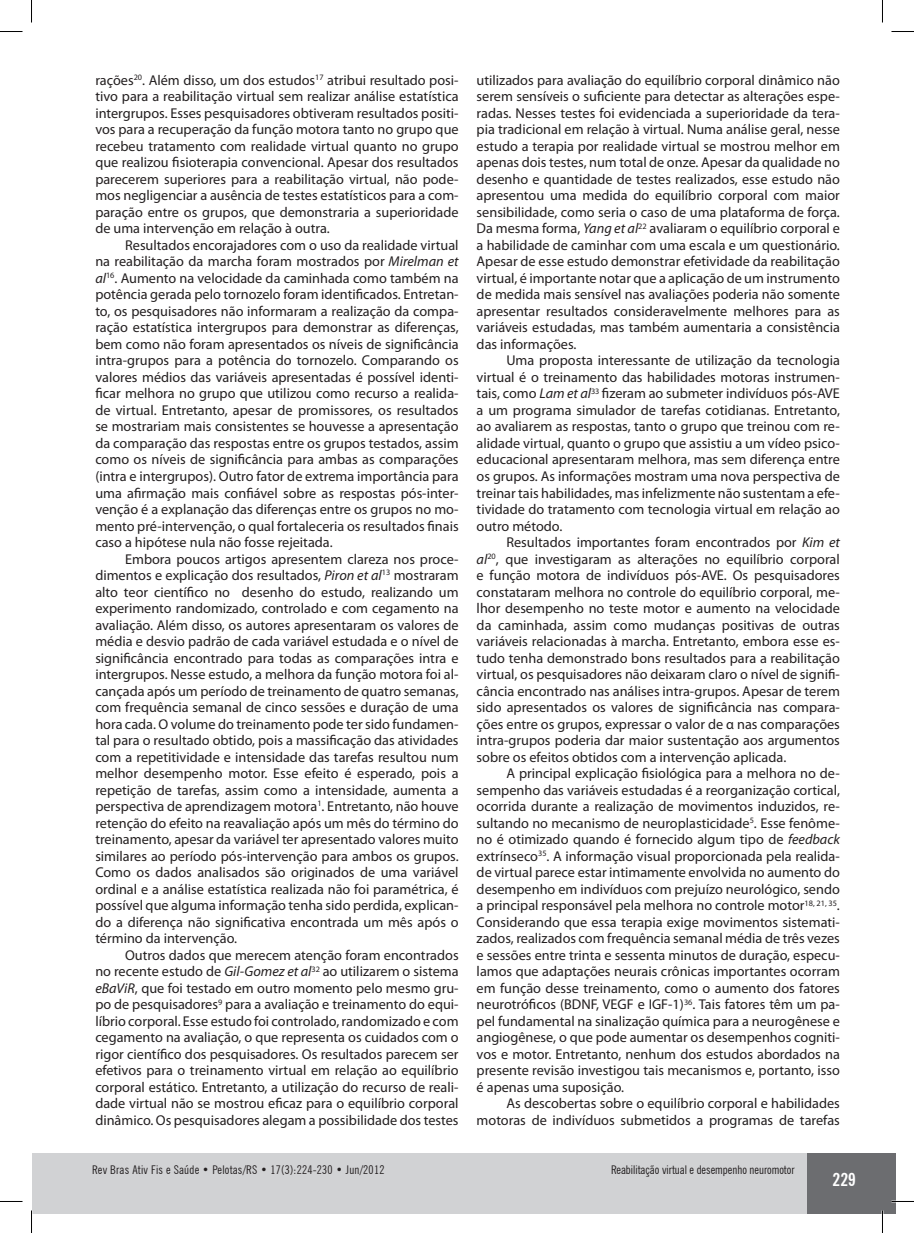
<style>
.page{position:relative;width:914px;height:1233px;background:#fff}
.page>*{position:absolute;margin:0;border:0;box-sizing:border-box;transform-origin:0 0}
.t1{font:700 condensed 18px "News Gothic BT";color:#fff}
.t2{font:14.25px/16.5px "Myriad Pro";color:#231f20;text-align:justify}
.t3{font:condensed 12px "News Gothic BT";letter-spacing:.02em;color:#231f20}
.t4{font:condensed 12px "News Gothic BT";color:#231f20}
.s1{font-style:italic}
</style>
<div class="page">
<div style="left:777px;top:1153px;width:118px;height:60px;background:#6c6d70"></div>
<div style="left:32px;top:1153px;width:774px;height:60px;background:#d1d2d4"></div>
<hr style="left:891px;top:1200px;width:22px;height:2px;background:#fff">
<hr style="left:881px;top:1210px;width:2px;height:22px;background:#fff">
<svg style="left:0;top:31px;width:22px;height:1px"></svg>
<svg style="left:891px;top:31px;width:22px;height:1px"></svg>
<svg style="left:0;top:1201px;width:22px;height:1px"></svg>
<svg style="left:891px;top:1201px;width:22px;height:1px"></svg>
<svg style="left:31px;top:0;width:1px;height:23px"></svg>
<svg style="left:31px;top:1210px;width:1px;height:22px"></svg>
<svg style="left:882px;top:0;width:1px;height:23px"></svg>
<svg style="left:882px;top:1210px;width:1px;height:22px"></svg>
<p class="t2" style="left:95px;top:71px;width:365px">rações<sup>20</sup>. Além disso, um dos estudos<sup>17</sup> atribui resultado posi&shy;tivo para a reabilitação virtual sem realizar análise estatística intergrupos. Esses pesquisadores obtiveram resultados positi&shy;vos para a recuperação da função motora tanto no grupo que recebeu tratamento com realidade virtual quanto no grupo que realizou fisioterapia convencional. Apesar dos resultados parecerem superiores para a reabilitação virtual, não pode&shy;mos negligenciar a ausência de testes estatísticos para a com&shy;paração entre os grupos, que demonstraria a superioridade de uma intervenção em relação à outra.</p>
<p class="t2" style="left:95px;top:236px;width:365px;text-indent:30px">Resultados encorajadores com o uso da realidade virtual na reabilitação da marcha foram mostrados por <span class="s1">Mirelman et al</span><sup>16</sup>. Aumento na velocidade da caminhada como também na potência gerada pelo tornozelo foram identificados. Entretan&shy;to, os pesquisadores não informaram a realização da compa&shy;ração estatística intergrupos para demonstrar as diferenças, bem como não foram apresentados os níveis de significância intra-grupos para a potência do tornozelo. Comparando os valores médios das variáveis apresentadas é possível identi&shy;ficar melhora no grupo que utilizou como recurso a realida&shy;de virtual. Entretanto, apesar de promissores, os resultados se mostrariam mais consistentes se houvesse a apresentação da comparação das respostas entre os grupos testados, assim como os níveis de significância para ambas as comparações (intra e intergrupos). Outro fator de extrema importância para uma afirmação mais confiável sobre as respostas pós-inter&shy;venção é a explanação das diferenças entre os grupos no mo&shy;mento pré-intervenção, o qual fortaleceria os resultados finais caso a hipótese nula não fosse rejeitada.</p>
<p class="t2" style="left:95px;top:550px;width:365px;text-indent:30px">Embora poucos artigos apresentem clareza nos proce&shy;dimentos e explicação dos resultados, <span class="s1">Piron et al</span><sup>13</sup> mostraram alto teor científico no desenho do estudo, realizando um experimento randomizado, controlado e com cegamento na avaliação. Além disso, os autores apresentaram os valores de média e desvio padrão de cada variável estudada e o nível de significância encontrado para todas as comparações intra e intergrupos. Nesse estudo, a melhora da função motora foi al&shy;cançada após um período de treinamento de quatro semanas, com frequência semanal de cinco sessões e duração de uma hora cada. O volume do treinamento pode ter sido fundamen&shy;tal para o resultado obtido, pois a massificação das atividades com a repetitividade e intensidade das tarefas resultou num melhor desempenho motor. Esse efeito é esperado, pois a repetição de tarefas, assim como a intensidade, aumenta a perspectiva de aprendizagem motora<sup>1</sup>. Entretanto, não houve retenção do efeito na reavaliação após um mês do término do treinamento, apesar da variável ter apresentado valores muito similares ao período pós-intervenção para ambos os grupos.<br>Como os dados analisados são originados de uma variável ordinal e a análise estatística realizada não foi paramétrica, é possível que alguma informação tenha sido perdida, explican&shy;do a diferença não significativa encontrada um mês após o término da intervenção.</p>
<p class="t2" style="left:95px;top:946px;width:365px;text-indent:30px">Outros dados que merecem atenção foram encontrados no recente estudo de <span class="s1">Gil-Gomez et al</span><sup>32</sup> ao utilizarem o sistema <span class="s1">eBaViR</span>, que foi testado em outro momento pelo mesmo gru&shy;po de pesquisadores<sup>9</sup> para a avaliação e treinamento do equi&shy;líbrio corporal. Esse estudo foi controlado, randomizado e com cegamento na avaliação, o que representa os cuidados com o rigor científico dos pesquisadores. Os resultados parecem ser efetivos para o treinamento virtual em relação ao equilíbrio corporal estático. Entretanto, a utilização do recurso de reali&shy;dade virtual não se mostrou eficaz para o equilíbrio corporal dinâmico. Os pesquisadores alegam a possibilidade dos testes</p>
<p class="t3" style="left:92px;top:1162px;width:293px">Rev Bras Ativ Fis e Saúde • Pelotas/RS • 17(3):224-230 • Jun/2012</p>
<p class="t2" style="left:476px;top:71px;width:365px">utilizados para avaliação do equilíbrio corporal dinâmico não serem sensíveis o suficiente para detectar as alterações espe&shy;radas. Nesses testes foi evidenciada a superioridade da tera&shy;pia tradicional em relação à virtual. Numa análise geral, nesse estudo a terapia por realidade virtual se mostrou melhor em apenas dois testes, num total de onze. Apesar da qualidade no desenho e quantidade de testes realizados, esse estudo não apresentou uma medida do equilíbrio corporal com maior sensibilidade, como seria o caso de uma plataforma de força.<br>Da mesma forma, <span class="s1">Yang et al</span><sup>22</sup> avaliaram o equilíbrio corporal e a habilidade de caminhar com uma escala e um questionário.<br>Apesar de esse estudo demonstrar efetividade da reabilitação virtual, é importante notar que a aplicação de um instrumento de medida mais sensível nas avaliações poderia não somente apresentar resultados consideravelmente melhores para as variáveis estudadas, mas também aumentaria a consistência das informações.</p>
<p class="t2" style="left:476px;top:352px;width:365px;text-indent:30px">Uma proposta interessante de utilização da tecnologia virtual é o treinamento das habilidades motoras instrumen&shy;tais, como <span class="s1">Lam et al</span><sup>33</sup> fizeram ao submeter indivíduos pós-AVE a um programa simulador de tarefas cotidianas. Entretanto, ao avaliarem as respostas, tanto o grupo que treinou com re&shy;alidade virtual, quanto o grupo que assistiu a um vídeo psico&shy;educacional apresentaram melhora, mas sem diferença entre os grupos. As informações mostram uma nova perspectiva de treinar tais habilidades, mas infelizmente não sustentam a efe&shy;tividade do tratamento com tecnologia virtual em relação ao outro método.</p>
<p class="t2" style="left:476px;top:533px;width:365px;text-indent:30px">Resultados importantes foram encontrados por <span class="s1">Kim et al</span><sup>20</sup>, que investigaram as alterações no equilíbrio corporal e função motora de indivíduos pós-AVE. Os pesquisadores constataram melhora no controle do equilíbrio corporal, me&shy;lhor desempenho no teste motor e aumento na velocidade da caminhada, assim como mudanças positivas de outras variáveis relacionadas à marcha. Entretanto, embora esse es&shy;tudo tenha demonstrado bons resultados para a reabilitação virtual, os pesquisadores não deixaram claro o nível de signifi&shy;cância encontrado nas análises intra-grupos. Apesar de terem sido apresentados os valores de significância nas compara&shy;ções entre os grupos, expressar o valor de α nas comparações intra-grupos poderia dar maior sustentação aos argumentos sobre os efeitos obtidos com a intervenção aplicada.</p>
<p class="t2" style="left:476px;top:764px;width:365px;text-indent:30px">A principal explicação fisiológica para a melhora no de&shy;sempenho das variáveis estudadas é a reorganização cortical, ocorrida durante a realização de movimentos induzidos, re&shy;sultando no mecanismo de neuroplasticidade<sup>5</sup>. Esse fenôme&shy;no é otimizado quando é fornecido algum tipo de <span class="s1">feedback </span>extrínseco<sup>35</sup>. A informação visual proporcionada pela realida&shy;de virtual parece estar intimamente envolvida no aumento do desempenho em indivíduos com prejuízo neurológico, sendo a principal responsável pela melhora no controle motor<sup>18,</sup> <sup>21,</sup> <sup>35</sup>.<br>Considerando que essa terapia exige movimentos sistemati&shy;zados, realizados com frequência semanal média de três vezes e sessões entre trinta e sessenta minutos de duração, especu&shy;lamos que adaptações neurais crônicas importantes ocorram em função desse treinamento, como o aumento dos fatores neurotróficos (BDNF, VEGF e IGF-1)<sup>36</sup>. Tais fatores têm um pa&shy;pel fundamental na sinalização química para a neurogênese e angiogênese, o que pode aumentar os desempenhos cogniti&shy;vos e motor. Entretanto, nenhum dos estudos abordados na presente revisão investigou tais mecanismos e, portanto, isso é apenas uma suposição.</p>
<p class="t2" style="left:476px;top:1094px;width:365px;text-align:right">As descobertas sobre o equilíbrio corporal e habilidades motoras de indivíduos submetidos a programas de tarefas</p>
<p class="t4" style="left:611px;top:1162px;width:185px">Reabilitação virtual e desempenho neuromotor</p>
<p class="t1" style="left:832px;top:1168px;width:25px">229</p>
</div>
